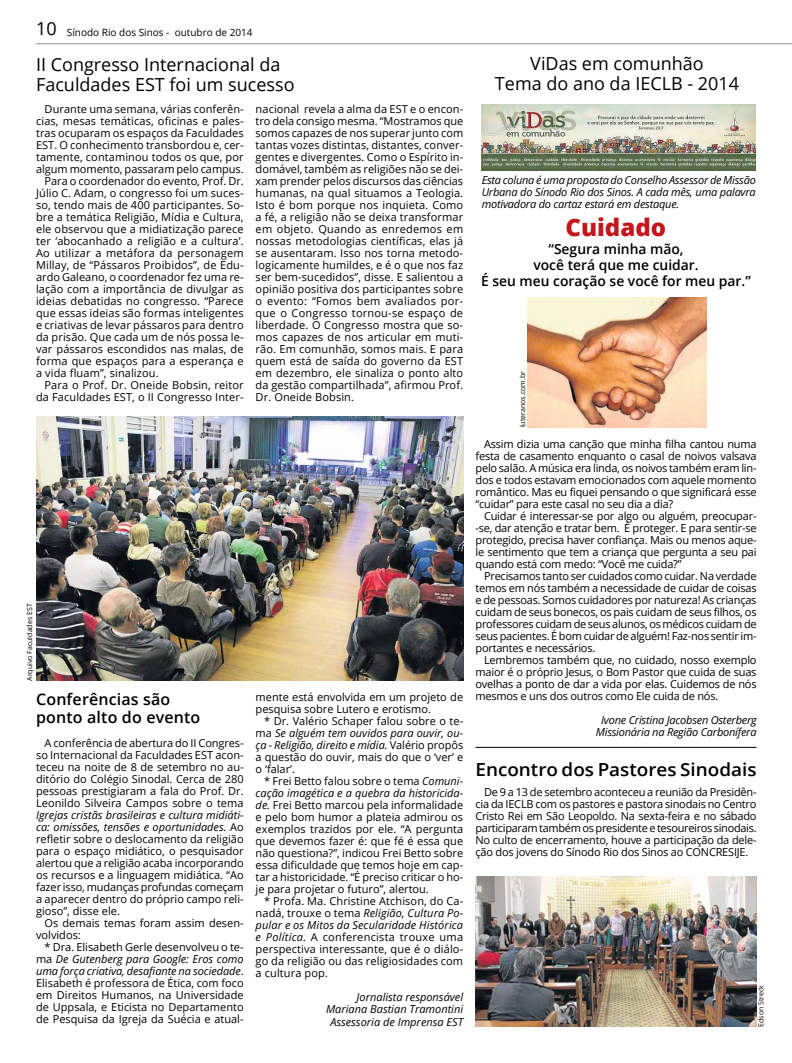
<style>
.page{position:relative;width:792px;height:1063px;background:#fff}
.page>*{position:absolute;margin:0;border:0;box-sizing:border-box;transform-origin:0 0}
.t1{font:800 24px "Open Sans";color:#c4161c}
.t2{font:18px/20px "Open Sans";color:#000}
.t3{font:600 18px "Open Sans";color:#000;scale:1.05 1}
.t4{font:600 16px/18px "Open Sans";letter-spacing:.01em;color:#000}
.t5{font:600 14px/16px "Open Sans";color:#000;text-align:center}
.t6{font:11px/12px "Open Sans";letter-spacing:.005em;color:#000;text-align:justify}
.t7{font:italic 11px/12px "Open Sans";letter-spacing:-.02em;color:#000;text-align:center}
.t8{font:italic 11px/12px "Open Sans";color:#000;text-align:right}
.t9{font:10px "Open Sans";color:#000}
.t10{font:7px "Open Sans";color:#000}
.s1{font-size:18px}
.s2{font-style:italic}
</style>
<div class="page">
<hr style="left:36px;top:43px;width:756px;height:1px;background:#939598">
<img style="left:482px;top:105px;width:274px;height:65px">
<img style="left:528px;top:297px;width:179px;height:130px">
<hr style="left:476px;top:747px;width:281px;height:1px;background:#000">
<img style="left:36px;top:417px;width:427px;height:264px">
<img style="left:476px;top:877px;width:281px;height:150px">
<p class="t9" style="left:36px;top:26px;width:218px"><span class="s1">10</span> Sínodo Rio dos Sinos - outubro de 2014</p>
<h2 class="t2" style="left:36px;top:54px;width:260px">II Congresso Internacional da<br>Faculdades EST foi um sucesso</h2>
<h2 class="t2" style="left:495px;top:53px;width:246px;text-align:center">ViDas em comunhão<br>Tema do ano da IECLB - 2014</h2>
<p class="t6" style="left:45px;top:103px;width:201px">Durante uma semana, várias conferên-</p>
<p class="t6" style="left:36px;top:115px;width:209px">cias, mesas temáticas, oficinas e pales-</p>
<p class="t6" style="left:36px;top:127px;width:209px">tras ocuparam os espaços da Faculdades</p>
<p class="t6" style="left:36px;top:139px;width:209px">EST. O conhecimento transbordou e, cer-</p>
<p class="t6" style="left:36px;top:151px;width:209px">tamente, contaminou todos os que, por</p>
<p class="t6" style="left:36px;top:163px;width:209px">algum momento, passaram pelo campus.</p>
<p class="t6" style="left:45px;top:175px;width:201px">Para o coordenador do evento, Prof. Dr.</p>
<p class="t6" style="left:36px;top:187px;width:209px">Júlio C. Adam, o congresso foi um suces-</p>
<p class="t6" style="left:36px;top:199px;width:209px">so, tendo mais de 400 participantes. So-</p>
<p class="t6" style="left:36px;top:211px;width:209px">bre a temática Religião, Mídia e Cultura,</p>
<p class="t6" style="left:36px;top:223px;width:209px">ele observou que a midiatização parece</p>
<p class="t6" style="left:36px;top:235px;width:209px">ter ‘abocanhado a religião e a cultura’.</p>
<p class="t6" style="left:36px;top:247px;width:209px">Ao utilizar a metáfora da personagem</p>
<p class="t6" style="left:36px;top:259px;width:209px">Millay, de “Pássaros Proibidos”, de Edu-</p>
<p class="t6" style="left:36px;top:271px;width:209px">ardo Galeano, o coordenador fez uma re-</p>
<p class="t6" style="left:36px;top:283px;width:209px">lação com a importância de divulgar as</p>
<p class="t6" style="left:36px;top:295px;width:209px">ideias debatidas no congresso. “Parece</p>
<p class="t6" style="left:36px;top:307px;width:209px">que essas ideias são formas inteligentes</p>
<p class="t6" style="left:36px;top:319px;width:209px">e criativas de levar pássaros para dentro</p>
<p class="t6" style="left:36px;top:331px;width:209px">da prisão. Que cada um de nós possa le-</p>
<p class="t6" style="left:36px;top:343px;width:209px">var pássaros escondidos nas malas, de</p>
<p class="t6" style="left:36px;top:355px;width:209px">forma que espaços para a esperança e</p>
<p class="t6" style="left:36px;top:367px;width:124px">a vida fluam”, sinalizou.</p>
<p class="t6" style="left:45px;top:379px;width:201px">Para o Prof. Dr. Oneide Bobsin, reitor</p>
<p class="t6" style="left:36px;top:391px;width:209px">da Faculdades EST, o II Congresso Inter-</p>
<p class="t10" style="left:25px;top:681px;width:79px;rotate:-90deg">Arquivo Faculdades EST</p>
<h3 class="t4" style="left:36px;top:690px;width:166px">Conferências são ponto alto do evento</h3>
<p class="t6" style="left:36px;top:737px;width:209px;text-indent:9px">A conferência de abertura do II Congres&shy;so Internacional da Faculdades EST acon&shy;teceu na noite de 8 de setembro no au&shy;ditório do Colégio Sinodal. Cerca de 280 pessoas prestigiaram a fala do Prof. Dr.<br>Leonildo Silveira Campos sobre o tema</p>
<p class="t6" style="left:36px;top:809px;width:209px"><span class="s2">Igrejas cristãs brasileiras e cultura midiáti&shy;ca: omissões, tensões e oportunidades.</span> Ao refletir sobre o deslocamento da religião para o espaço midiático, o pesquisador alertou que a religião acaba incorporando os recursos e a linguagem midiática. “Ao fazer isso, mudanças profundas começam a aparecer dentro do próprio campo reli&shy;gioso”, disse ele.</p>
<p class="t6" style="left:36px;top:917px;width:209px;text-indent:9px">Os demais temas foram assim desen&shy;volvidos:</p>
<p class="t6" style="left:36px;top:941px;width:209px;text-indent:9px">* Dra. Elisabeth Gerle desenvolveu o te&shy;ma <span class="s2">De Gutenberg para Google: Eros como uma força criativa, desafiante na sociedade</span>.<br>Elisabeth é professora de Ética, com foco em Direitos Humanos, na Universidade de Uppsala, e Eticista no Departamento de Pesquisa da Igreja da Suécia e atual-</p>
<p class="t6" style="left:256px;top:103px;width:209px">nacional revela a alma da EST e o encon&shy;tro dela consigo mesma. “Mostramos que somos capazes de nos superar junto com tantas vozes distintas, distantes, conver&shy;gentes e divergentes. Como o Espírito in&shy;domável, também as religiões não se dei&shy;xam prender pelos discursos das ciências humanas, na qual situamos a Teologia.<br>Isto é bom porque nos inquieta. Como a fé, a religião não se deixa transformar em objeto. Quando as enredemos em nossas metodologias científicas, elas já se ausentaram. Isso nos torna metodo&shy;logicamente humildes, e é o que nos faz ser bem-sucedidos”, disse. E salientou a opinião positiva dos participantes sobre o evento: “Fomos bem avaliados por&shy;que o Congresso tornou-se espaço de liberdade. O Congresso mostra que so&shy;mos capazes de nos articular em muti&shy;rão. Em comunhão, somos mais. E para quem está de saída do governo da EST em dezembro, ele sinaliza o ponto alto da gestão compartilhada”, afirmou Prof.<br>Dr. Oneide Bobsin.</p>
<p class="t6" style="left:256px;top:691px;width:209px">mente está envolvida em um projeto de pesquisa sobre Lutero e erotismo.</p>
<p class="t6" style="left:256px;top:715px;width:209px;text-indent:9px">* Dr. Valério Schaper falou sobre o te&shy;ma <span class="s2">Se alguém tem ouvidos para ouvir, ou&shy;ça - Religião, direito e mídia.</span> Valério propôs a questão do ouvir, mais do que o ‘ver’ e o ‘falar’.</p>
<p class="t6" style="left:256px;top:775px;width:209px;text-indent:8px">* Frei Betto falou sobre o tema <span class="s2">Comuni&shy;cação imagética e a quebra da historicida&shy;de.</span> Frei Betto marcou pela informalidade e pelo bom humor a plateia admirou os exemplos trazidos por ele. “A pergunta que devemos fazer é: que fé é essa que não questiona?”, indicou Frei Betto sobre essa dificuldade que temos hoje em cap&shy;tar a historicidade. “É preciso criticar o ho&shy;je para projetar o futuro”, alertou.</p>
<p class="t6" style="left:256px;top:895px;width:209px;text-indent:9px">* Profa. Ma. Christine Atchison, do Ca&shy;nadá, trouxe o tema <span class="s2">Religião, Cultura Po&shy;pular e os Mitos da Secularidade Histórica e Política.</span> A conferencista trouxe uma perspectiva interessante, que é o diálo&shy;go da religião ou das religiosidades com a cultura pop.</p>
<p class="t8" style="left:326px;top:991px;width:139px">Jornalista responsável<br>Mariana Bastian Tramontini<br>Assessoria de Imprensa EST</p>
<p class="t7" style="left:482px;top:174px;width:276px;text-align:justify">Esta coluna é uma proposta do Conselho Assessor de Missão Urbana do Sínodo Rio dos Sinos. A cada mês, uma palavra motivadora do cartaz estará em destaque.</p>
<h1 class="t1" style="left:566px;top:209px;width:102px">Cuidado</h1>
<p class="t5" style="left:481px;top:241px;width:271px">“Segura minha mão,<br>você terá que me cuidar.<br>É seu meu coração se você for meu par.”</p>
<p class="t10" style="left:518px;top:427px;width:58px;rotate:-90deg">luteranos.com.br</p>
<p class="t6" style="left:476px;top:438px;width:283px;text-indent:9px">Assim dizia uma canção que minha filha cantou numa festa de casamento enquanto o casal de noivos valsava pelo salão. A música era linda, os noivos também eram lin&shy;dos e todos estavam emocionados com aquele momento romântico. Mas eu fiquei pensando o que significará esse “cuidar” para este casal no seu dia a dia?</p>
<p class="t6" style="left:476px;top:510px;width:283px;text-indent:9px">Cuidar é interessar-se por algo ou alguém, preocupar--se, dar atenção e tratar bem. É proteger. E para sentir-se protegido, precisa haver confiança. Mais ou menos aque&shy;le sentimento que tem a criança que pergunta a seu pai quando está com medo: “Você me cuida?”</p>
<p class="t6" style="left:476px;top:570px;width:283px;text-indent:9px">Precisamos tanto ser cuidados como cuidar. Na verdade temos em nós também a necessidade de cuidar de coisas e de pessoas. Somos cuidadores por natureza! As crianças cuidam de seus bonecos, os pais cuidam de seus filhos, os professores cuidam de seus alunos, os médicos cuidam de seus pacientes. É bom cuidar de alguém! Faz-nos sentir im&shy;portantes e necessários.</p>
<p class="t6" style="left:476px;top:654px;width:283px;text-indent:9px">Lembremos também que, no cuidado, nosso exemplo maior é o próprio Jesus, o Bom Pastor que cuida de suas ovelhas a ponto de dar a vida por elas. Cuidemos de nós mesmos e uns dos outros como Ele cuida de nós.</p>
<p class="t7" style="left:596px;top:714px;width:162px">Ivone Cristina Jacobsen Osterberg<br>Missionária na Região Carbonífera</p>
<h2 class="t3" style="left:476px;top:757px;width:269px">Encontro dos Pastores Sinodais</h2>
<p class="t6" style="left:476px;top:786px;width:283px;text-indent:9px">De 9 a 13 de setembro aconteceu a reunião da Presidên&shy;cia da IECLB com os pastores e pastora sinodais no Centro Cristo Rei em São Leopoldo. Na sexta-feira e no sábado participaram também os presidente e tesoureiros sinodais.<br>No culto de encerramento, houve a participação da dele&shy;ção dos jovens do Sínodo Rio dos Sinos ao CONCRESIJE.</p>
<p class="t10" style="left:756px;top:1027px;width:43px;rotate:-90deg">Edson Streck</p>
</div>
